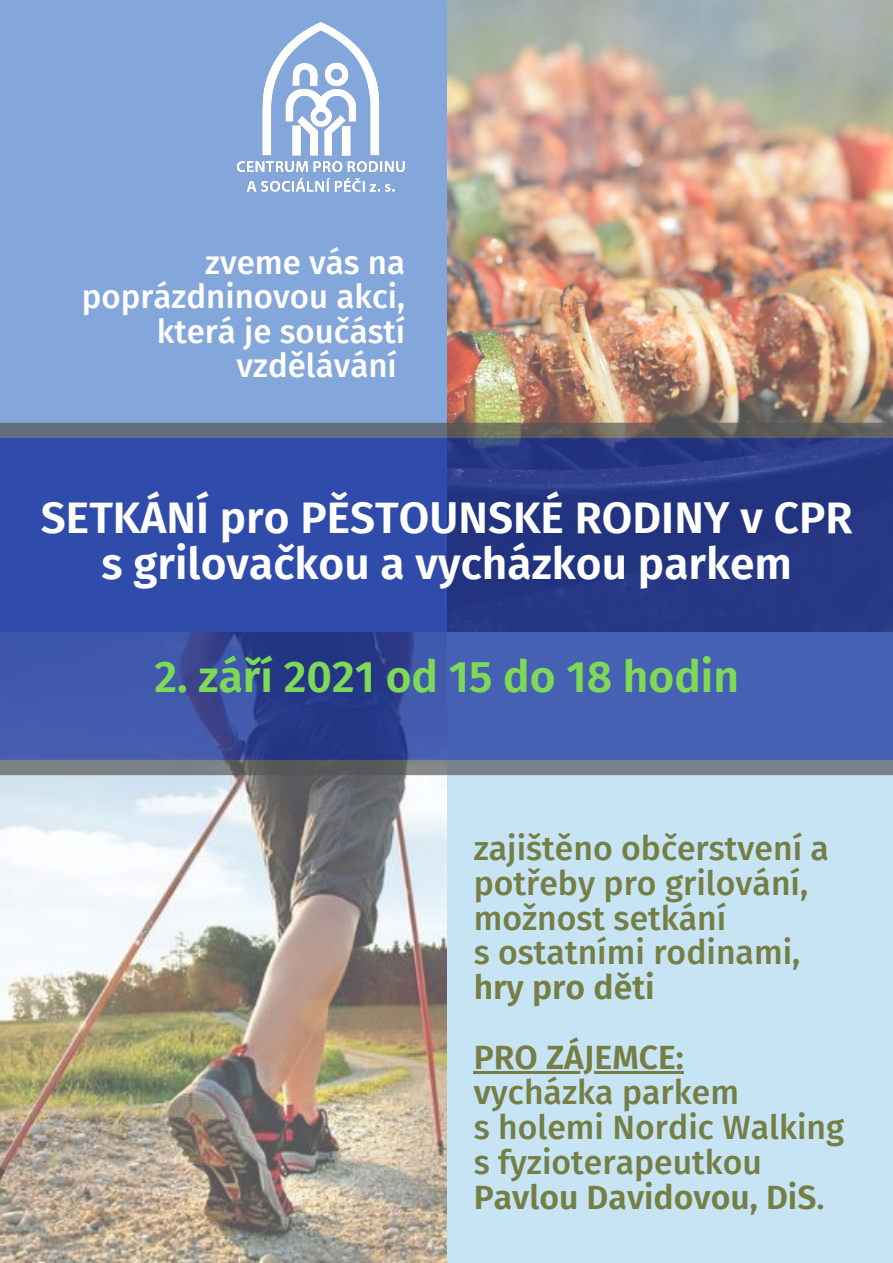
<style>
.page{position:relative;width:893px;height:1263px;background:#fff}
.page>*{position:absolute;margin:0;border:0;box-sizing:border-box;transform-origin:0 0}
.t1{font:600 44.25px/46.1px "Fira Sans";color:#fff;text-align:center}
.t2{font:600 44.25px "Fira Sans";color:#7ed957}
.t3{font:500 33.75px/34.9px "Fira Sans";color:#757e45}
.t4{font:600 33.75px/34.9px "Fira Sans";color:#757e45}
.t5{font:500 33px/34.3px "Fira Sans";color:#fff;text-align:right}
.s1{font-weight:600}
.s2{font-weight:500}
</style>
<div class="page">
<img style="left:0;top:775px;width:447px;height:488px">
<img style="left:447px;top:0;width:446px;height:423px">
<div style="left:447px;top:632px;width:446px;height:631px;background:#c7e4f4"></div>
<div style="left:0;top:0;width:447px;height:632px;background:#84a7db"></div>
<svg style="left:0;top:423px;width:893px;height:352px;background:#374d9a"></svg>
<img style="left:236px;top:22px;width:169px;height:170px">
<hr style="left:474px;top:1071px;width:210px;height:2px;background:#757e45">
<p class="t5" style="left:82px;top:246px;width:325px">zveme vás na poprázdninovou akci, která je součástí vzdělávání</p>
<p class="t1" style="left:41px;top:495px;width:813px">SETKÁNÍ pro PĚSTOUNSKÉ RODINY v CPR s grilovačkou a vycházkou parkem</p>
<p class="t2" style="left:154px;top:651px;width:586px">2. září 2021 od 15 do 18 hodin</p>
<p class="t3" style="left:474px;top:831px;width:357px">zajištěno občerstvení a potřeby pro grilování, možnost setkání</p>
<p class="t3" style="left:474px;top:936px;width:328px">s ostatními rodinami,</p>
<p class="t4" style="left:474px;top:970px;width:182px">hry pro děti</p>
<p class="t4" style="left:474px;top:1040px;width:212px">PRO ZÁJEMCE:</p>
<p class="t3" style="left:474px;top:1075px;width:267px"><span class="s1">v</span>ycházka parkem</p>
<p class="t3" style="left:474px;top:1110px;width:372px">s holemi Nordic Walking</p>
<p class="t4" style="left:474px;top:1145px;width:352px"><span class="s2">s fyzioterapeutkou<br></span>Pavlou Davidovou, DiS<span class="s2">.</span></p>
</div>
